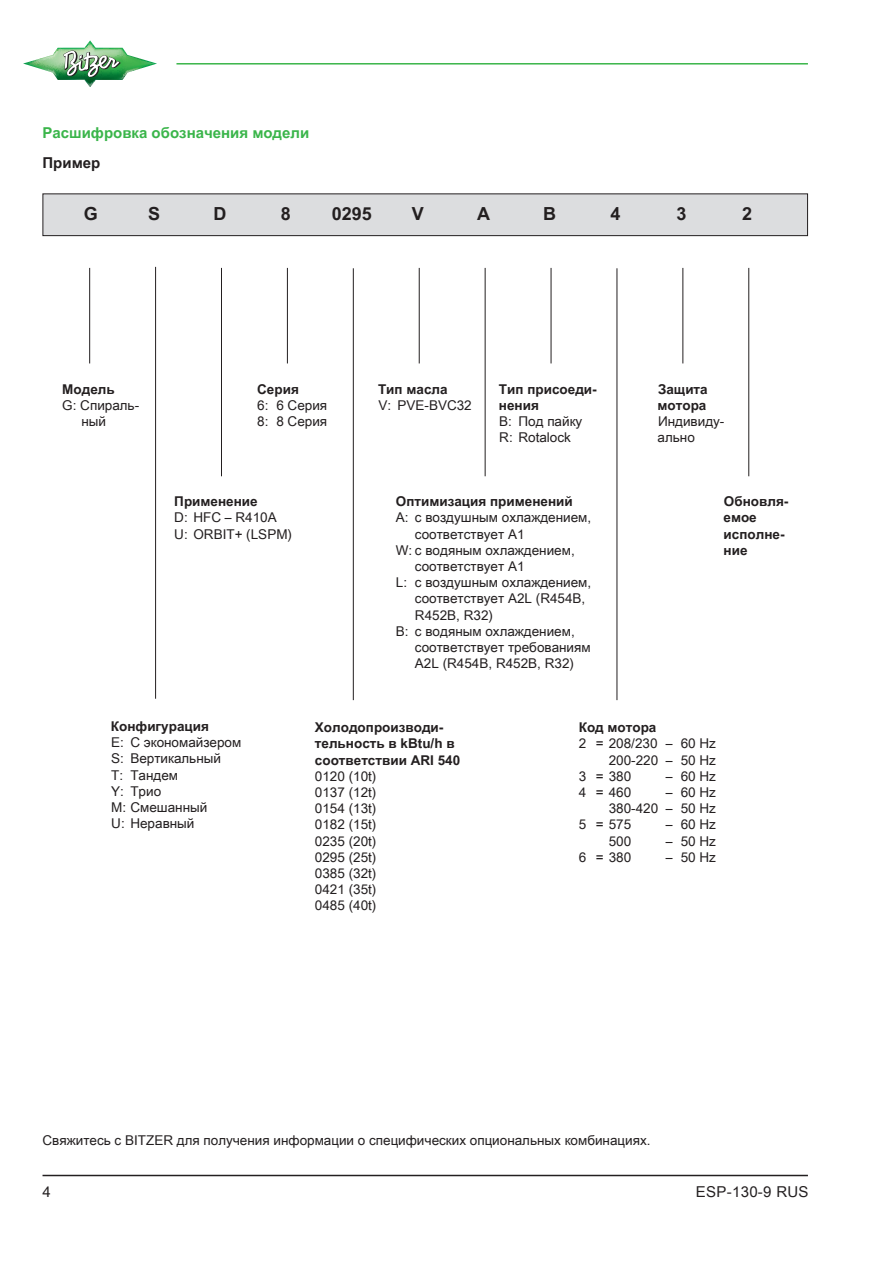
<style>
.page{position:relative;width:893px;height:1263px;background:#fff}
.page>*{position:absolute;margin:0;border:0;box-sizing:border-box;transform-origin:0 0}
.t1{font:700 18px "Arial Unicode MS";color:#231f20}
.t2{font:700 15px "Arial Unicode MS";color:#3ab54a}
.t3{font:15px "Arial Unicode MS";letter-spacing:.02em;color:#231f20}
.t4{font:700 15px "Arial Unicode MS";color:#231f20}
.t5{font:13.5px/16.2px "Arial Unicode MS";color:#231f20}
.t6{font:700 13.5px/16.2px "Arial Unicode MS";color:#231f20}
</style>
<div class="page">
<hr style="left:176px;top:63px;width:632px;height:2px;background:#3ab54a">
<hr style="left:43px;top:1175px;width:765px;height:1px;background:#231f20">
<img style="left:23px;top:40px;width:134px;height:47px">
<div style="left:43px;top:194px;width:764px;height:42px;background:#dcdddf"></div>
<div style="left:43px;top:193px;width:765px;height:43px;border:1px solid #231f20"></div>
<hr style="left:89px;top:268px;width:1px;height:95px;background:#231f20">
<hr style="left:287px;top:268px;width:1px;height:95px;background:#231f20">
<hr style="left:419px;top:268px;width:1px;height:95px;background:#231f20">
<hr style="left:551px;top:268px;width:1px;height:95px;background:#231f20">
<hr style="left:682px;top:268px;width:1px;height:95px;background:#231f20">
<hr style="left:617px;top:268px;width:1px;height:432px;background:#231f20">
<hr style="left:221px;top:268px;width:1px;height:208px;background:#231f20">
<hr style="left:155px;top:267px;width:1px;height:432px;background:#231f20">
<hr style="left:353px;top:268px;width:1px;height:432px;background:#231f20">
<hr style="left:485px;top:268px;width:1px;height:208px;background:#231f20">
<hr style="left:748px;top:268px;width:1px;height:208px;background:#231f20">
<p class="t2" style="left:43px;top:122px;width:268px">Расшифровка обозначения модели</p>
<p class="t4" style="left:43px;top:152px;width:59px">Пример</p>
<h1 class="t1" style="left:84px;top:201px;width:16px">G</h1>
<h1 class="t1" style="left:148px;top:201px;width:14px">S</h1>
<h1 class="t1" style="left:214px;top:201px;width:14px">D</h1>
<h1 class="t1" style="left:281px;top:201px;width:12px">8</h1>
<h1 class="t1" style="left:332px;top:201px;width:42px">0295</h1>
<h1 class="t1" style="left:412px;top:201px;width:14px">V</h1>
<h1 class="t1" style="left:477px;top:201px;width:14px">A</h1>
<h1 class="t1" style="left:543px;top:201px;width:14px">B</h1>
<h1 class="t1" style="left:610px;top:201px;width:12px">4</h1>
<h1 class="t1" style="left:676px;top:201px;width:12px">3</h1>
<h1 class="t1" style="left:742px;top:201px;width:12px">2</h1>
<p class="t6" style="left:62px;top:381px;width:54px">Модель</p>
<p class="t5" style="left:81px;top:397px;width:59px;text-indent:-19px">G: Спираль&shy;ный</p>
<p class="t6" style="left:257px;top:381px;width:43px">Серия</p>
<p class="t5" style="left:257px;top:397px;width:72px">6: 6 Серия<br>8: 8 Серия</p>
<p class="t6" style="left:174px;top:494px;width:85px">Применение</p>
<p class="t5" style="left:174px;top:509px;width:119px">D: HFC – R410A<br>U: ORBIT+ (LSPM)</p>
<p class="t6" style="left:378px;top:381px;width:71px">Тип масла</p>
<p class="t5" style="left:378px;top:397px;width:95px">V: PVE-BVC32</p>
<p class="t6" style="left:499px;top:381px;width:99px">Тип присоеди&shy;нения</p>
<p class="t5" style="left:499px;top:413px;width:85px">B: Под пайку<br>R: Rotalock</p>
<p class="t6" style="left:396px;top:494px;width:178px">Оптимизация применений</p>
<p class="t5" style="left:396px;top:509px;width:197px">A: с воздушным охлаждением,</p>
<p class="t5" style="left:415px;top:525px;width:111px">соответствует A1</p>
<p class="t5" style="left:396px;top:542px;width:180px">W: с водяным охлаждением,</p>
<p class="t5" style="left:415px;top:558px;width:111px">соответствует A1</p>
<p class="t5" style="left:396px;top:574px;width:197px">L: с воздушным охлаждением,</p>
<p class="t5" style="left:415px;top:590px;width:172px">соответствует A2L (R454B,</p>
<p class="t5" style="left:415px;top:606px;width:80px">R452B, R32)</p>
<p class="t5" style="left:396px;top:623px;width:180px">B: с водяным охлаждением,</p>
<p class="t5" style="left:415px;top:639px;width:177px">соответствует требованиям</p>
<p class="t5" style="left:415px;top:655px;width:161px">A2L (R454B, R452B, R32)</p>
<p class="t6" style="left:658px;top:381px;width:52px">Защита мотора</p>
<p class="t5" style="left:658px;top:413px;width:68px">Индивиду&shy;ально</p>
<p class="t6" style="left:723px;top:494px;width:66px">Обновля&shy;емое исполне&shy;ние</p>
<p class="t6" style="left:111px;top:719px;width:100px">Конфигурация</p>
<p class="t5" style="left:111px;top:734px;width:132px">E: С экономайзером<br>S: Вертикальный<br>T: Тандем<br>Y: Трио<br>M: Смешанный<br>U: Неравный</p>
<p class="t6" style="left:315px;top:720px;width:147px">Холодопроизводи&shy;тельность в kBtu/h в соответствии ARI 540</p>
<p class="t5" style="left:315px;top:767px;width:63px;text-align:justify">0120 (10t)<br>0137 (12t)<br>0154 (13t)<br>0182 (15t)<br>0235 (20t)<br>0295 (25t)<br>0385 (32t)<br>0421 (35t)<br>0485 (40t)</p>
<p class="t6" style="left:579px;top:720px;width:79px">Код мотора</p>
<p class="t5" style="left:579px;top:735px;width:139px">2 = 208/230 – 60 Hz</p>
<p class="t5" style="left:609px;top:751px;width:109px">200-220 – 50 Hz</p>
<p class="t5" style="left:579px;top:767px;width:54px">3 = 380</p>
<p class="t5" style="left:666px;top:767px;width:52px">– 60 Hz</p>
<p class="t5" style="left:579px;top:784px;width:54px">4 = 460</p>
<p class="t5" style="left:666px;top:784px;width:52px">– 60 Hz</p>
<p class="t5" style="left:609px;top:800px;width:109px">380-420 – 50 Hz</p>
<p class="t5" style="left:579px;top:816px;width:54px">5 = 575</p>
<p class="t5" style="left:666px;top:816px;width:52px">– 60 Hz</p>
<p class="t5" style="left:609px;top:832px;width:24px">500</p>
<p class="t5" style="left:666px;top:832px;width:52px">– 50 Hz</p>
<p class="t5" style="left:579px;top:848px;width:54px">6 = 380</p>
<p class="t5" style="left:666px;top:848px;width:52px">– 50 Hz</p>
<p class="t5" style="left:43px;top:1132px;width:609px">Свяжитесь с BITZER для получения информации о специфических опциональных комбинациях.</p>
<p class="t3" style="left:43px;top:1181px;width:10px">4</p>
<p class="t3" style="left:696px;top:1181px;width:114px">ESP-130-9 RUS</p>
</div>
